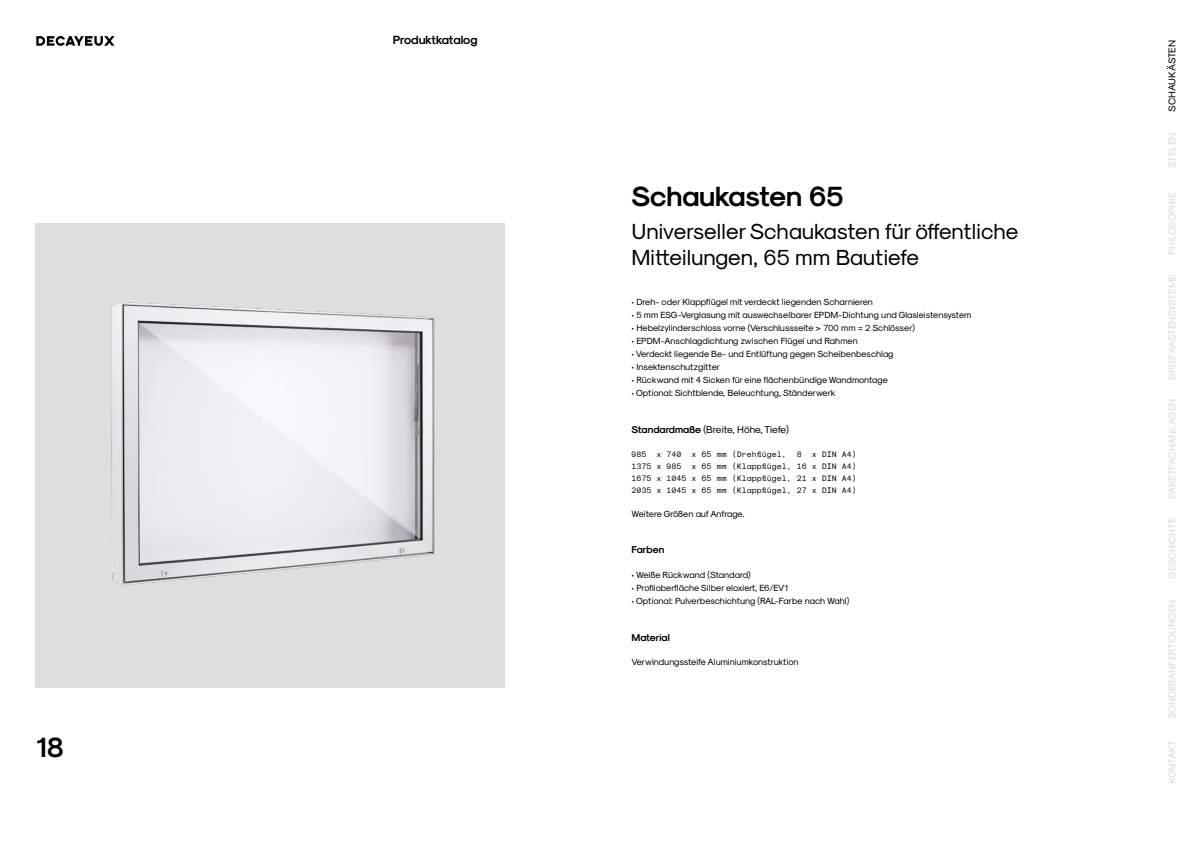
<style>
.page{position:relative;width:1191px;height:842px;background:#fff}
.page>*{position:absolute;margin:0;border:0;box-sizing:border-box;transform-origin:0 0}
.t1{font:28px "Sk Modernist Bold";letter-spacing:-.01em;color:#000}
.t2{font:22px/26.4px "Sk Modernist Regular";color:#000}
.t3{font:12px "Sk Modernist Bold";color:#000}
.t4{font:10px "Sk Modernist Regular";color:#dadada}
.t5{font:10px "Sk Modernist Regular";color:#000}
.t6{font:10px "Sk Modernist Bold";color:#000}
.t7{font:9px "Sk Modernist Regular";color:#000}
.t8{font:8px/12px "Sk Modernist Mono";color:#000;text-align:justify}
.s1{font-family:"Sk Modernist Bold"}
</style>
<div class="page">
<svg style="left:36px;top:36px;width:79px;height:10px"></svg>
<div style="left:36px;top:223px;width:468px;height:465px;background:#dedede"></div>
<img style="left:111px;top:302px;width:324px;height:284px">
<h1 class="t1" style="left:36px;top:730px;width:30px">18</h1>
<h3 class="t3" style="left:393px;top:33px;width:86px">Produktkatalog</h3>
<h1 class="t1" style="left:631px;top:180px;width:213px">Schaukasten 65</h1>
<h2 class="t2" style="left:631px;top:218px;width:388px">Universeller Schaukasten für öffentliche<br>Mitteilungen, 65 mm Bautiefe</h2>
<p class="t7" style="left:631px;top:296px;width:243px">• Dreh- oder Klappflügel mit verdeckt liegenden Scharnieren</p>
<p class="t7" style="left:631px;top:309px;width:341px">• 5 mm ESG-Verglasung mit auswechselbarer EPDM-Dichtung und Glasleistensystem</p>
<p class="t7" style="left:631px;top:322px;width:285px">• Hebelzylinderschloss vorne (Verschlussseite &gt; 700 mm = 2 Schlösser)</p>
<p class="t7" style="left:631px;top:335px;width:228px">• EPDM-Anschlagdichtung zwischen Flügel und Rahmen</p>
<p class="t7" style="left:631px;top:348px;width:263px">• Verdeckt liegende Be- und Entlüftung gegen Scheibenbeschlag</p>
<p class="t7" style="left:631px;top:361px;width:90px">• Insektenschutzgitter</p>
<p class="t7" style="left:631px;top:374px;width:258px">• Rückwand mit 4 Sicken für eine flächenbündige Wandmontage</p>
<p class="t7" style="left:631px;top:387px;width:205px">• Optional: Sichtblende, Beleuchtung, Ständerwerk</p>
<p class="t5" style="left:631px;top:423px;width:159px"><span class="s1">Standardmaße</span> (Breite, Höhe, Tiefe)</p>
<p class="t8" style="left:631px;top:448px;width:17px">985</p>
<p class="t8" style="left:656px;top:448px;width:27px">x 740</p>
<p class="t8" style="left:691px;top:448px;width:97px">x 65 mm (Drehflügel,</p>
<p class="t8" style="left:797px;top:448px;width:7px">8</p>
<p class="t8" style="left:812px;top:448px;width:47px">x DIN A4)</p>
<p class="t8" style="left:631px;top:460px;width:52px">1375 x 985</p>
<p class="t8" style="left:631px;top:460px;width:227px;text-indent:60px">x 65 mm (Klappflügel, 16 x DIN A4)<br>1675 x 1045 x 65 mm (Klappflügel, 21 x DIN A4)<br>2035 x 1045 x 65 mm (Klappflügel, 27 x DIN A4)</p>
<p class="t7" style="left:631px;top:508px;width:114px">Weitere Größen auf Anfrage.</p>
<p class="t6" style="left:631px;top:543px;width:35px">Farben</p>
<p class="t7" style="left:631px;top:569px;width:121px">• Weiße Rückwand (Standard)</p>
<p class="t7" style="left:631px;top:582px;width:158px">• Profiloberfläche Silber eloxiert, E6/EV1</p>
<p class="t7" style="left:631px;top:595px;width:219px">• Optional: Pulverbeschichtung (RAL-Farbe nach Wahl)</p>
<p class="t6" style="left:631px;top:631px;width:40px">Material</p>
<p class="t7" style="left:631px;top:656px;width:169px">Verwindungssteife Aluminiumkonstruktion</p>
<p class="t5" style="left:1166px;top:112px;width:73px;rotate:-90deg">SCHAUKÄSTEN</p>
<p class="t4" style="left:1166px;top:168px;width:37px;rotate:-90deg">STELEN</p>
<p class="t4" style="left:1166px;top:255px;width:64px;rotate:-90deg">PHILOSOPHIE</p>
<p class="t4" style="left:1166px;top:380px;width:107px;rotate:-90deg">BRIEFKASTENSYSTEME</p>
<p class="t4" style="left:1166px;top:499px;width:101px;rotate:-90deg">PAKETFACHANLAGEN</p>
<p class="t4" style="left:1166px;top:579px;width:62px;rotate:-90deg">GESCHICHTE</p>
<p class="t4" style="left:1166px;top:719px;width:121px;rotate:-90deg">SONDERANFERTIGUNGEN</p>
<p class="t4" style="left:1166px;top:784px;width:45px;rotate:-90deg">KONTAKT</p>
</div>
